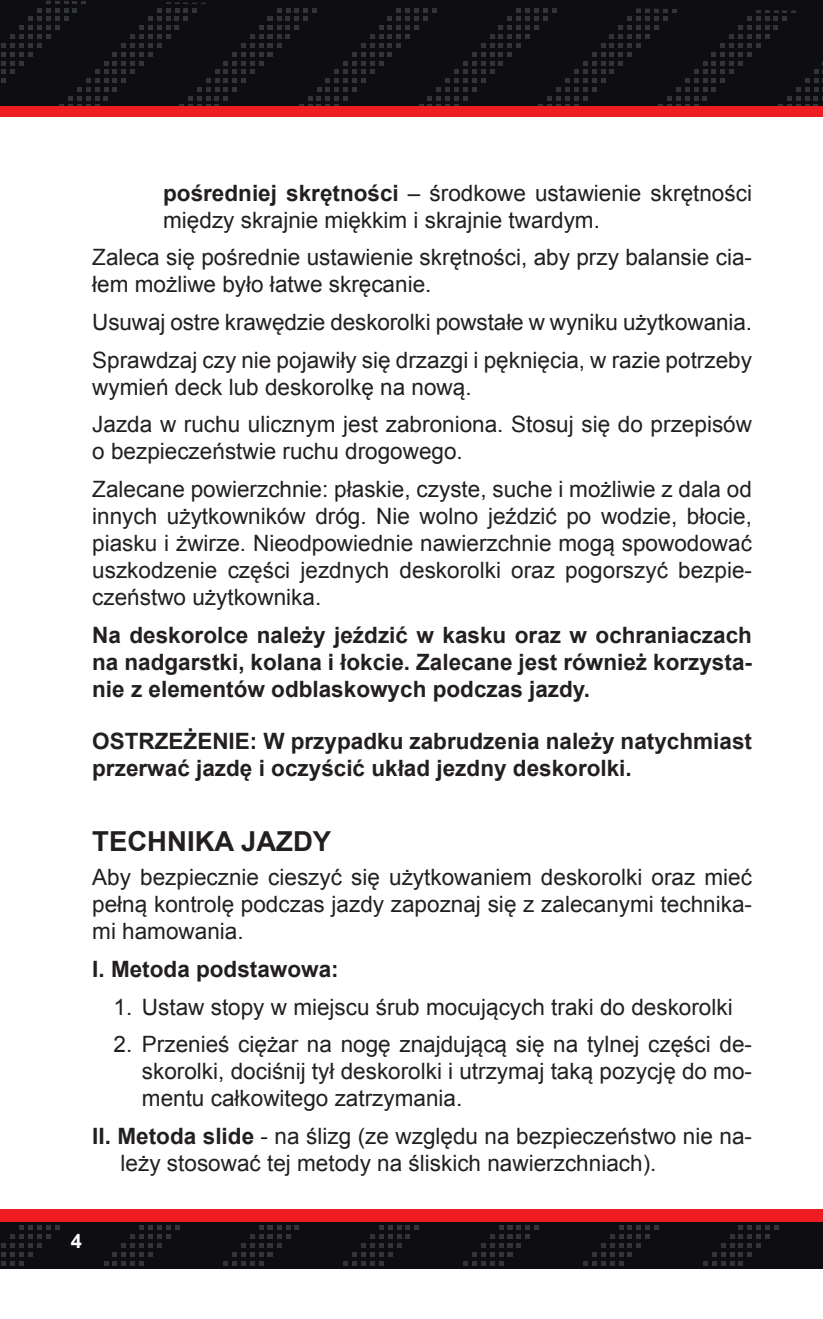
<style>
.page{position:relative;width:823px;height:1319px;background:#fff}
.page>*{position:absolute;margin:0;border:0;box-sizing:border-box;transform-origin:0 0}
.t1{font:700 27.5px "Arial";color:#231f20}
.t2{font:22.5px/27px "Arial";color:#231f20}
.t3{font:700 22.5px/27px "Arial";color:#231f20;text-align:justify}
.t4{font:700 20px "Arial";color:#fff}
.s1{font-weight:700}
</style>
<div class="page">
<svg style="left:0;top:0;width:822px;height:106px;background:#111014"></svg>
<div style="left:0;top:106px;width:822px;height:11px;background:#ee1d23"></div>
<svg style="left:0;top:1221px;width:822px;height:47px;background:#151014"></svg>
<div style="left:0;top:1208px;width:822px;height:13px;background:#ee1d23"></div>
<p class="t2" style="left:163px;top:179px;width:590px"><span class="s1">pośredniej skrętności</span> – środkowe ustawienie skrętności między skrajnie miękkim i skrajnie twardym.</p>
<p class="t2" style="left:92px;top:244px;width:661px">Zaleca się pośrednie ustawienie skrętności, aby przy balansie cia&shy;łem możliwe było łatwe skręcanie.</p>
<p class="t2" style="left:92px;top:303px;width:661px;line-height:37.8px">Usuwaj ostre krawędzie deskorolki powstałe w wyniku użytkowania.<br>Sprawdzaj czy nie pojawiły się drzazgi i pęknięcia, w razie potrzeby</p>
<p class="t2" style="left:92px;top:368px;width:661px;line-height:37.8px">wymień deck lub deskorolkę na nową.<br>Jazda w ruchu ulicznym jest zabroniona. Stosuj się do przepisów</p>
<p class="t2" style="left:92px;top:432px;width:661px;line-height:37.8px">o bezpieczeństwie ruchu drogowego.<br>Zalecane powierzchnie: płaskie, czyste, suche i możliwie z dala od</p>
<p class="t2" style="left:92px;top:502px;width:661px;text-align:justify">innych użytkowników dróg. Nie wolno jeździć po wodzie, błocie, piasku i żwirze. Nieodpowiednie nawierzchnie mogą spowodować uszkodzenie części jezdnych deskorolki oraz pogorszyć bezpie&shy;czeństwo użytkownika.</p>
<p class="t3" style="left:92px;top:621px;width:661px">Na deskorolce należy jeździć w kasku oraz w ochraniaczach na nadgarstki, kolana i łokcie. Zalecane jest również korzysta&shy;nie z elementów odblaskowych podczas jazdy.</p>
<p class="t3" style="left:92px;top:727px;width:661px">OSTRZEŻENIE: W przypadku zabrudzenia należy natychmiast przerwać jazdę i oczyścić układ jezdny deskorolki.</p>
<p class="t1" style="left:92px;top:826px;width:240px">TECHNIKA JAZDY</p>
<p class="t2" style="left:92px;top:864px;width:661px;text-align:justify">Aby bezpiecznie cieszyć się użytkowaniem deskorolki oraz mieć pełną kontrolę podczas jazdy zapoznaj się z zalecanymi technika&shy;mi hamowania.</p>
<p class="t3" style="left:92px;top:955px;width:248px">I. Metoda podstawowa:</p>
<p class="t2" style="left:113px;top:993px;width:620px">1. Ustaw stopy w miejscu śrub mocujących traki do deskorolki</p>
<p class="t2" style="left:142px;top:1030px;width:611px;text-align:justify;text-indent:-28px">2. Przenieś ciężar na nogę znajdującą się na tylnej części de&shy;skorolki, dociśnij tył deskorolki i utrzymaj taką pozycję do mo&shy;mentu całkowitego zatrzymania.</p>
<p class="t2" style="left:120px;top:1122px;width:632px;text-indent:-28px"><span class="s1">II. Metoda slide</span> - na ślizg (ze względu na bezpieczeństwo nie na&shy;leży stosować tej metody na śliskich nawierzchniach).</p>
<p class="t4" style="left:71px;top:1230px;width:13px">4</p>
</div>
